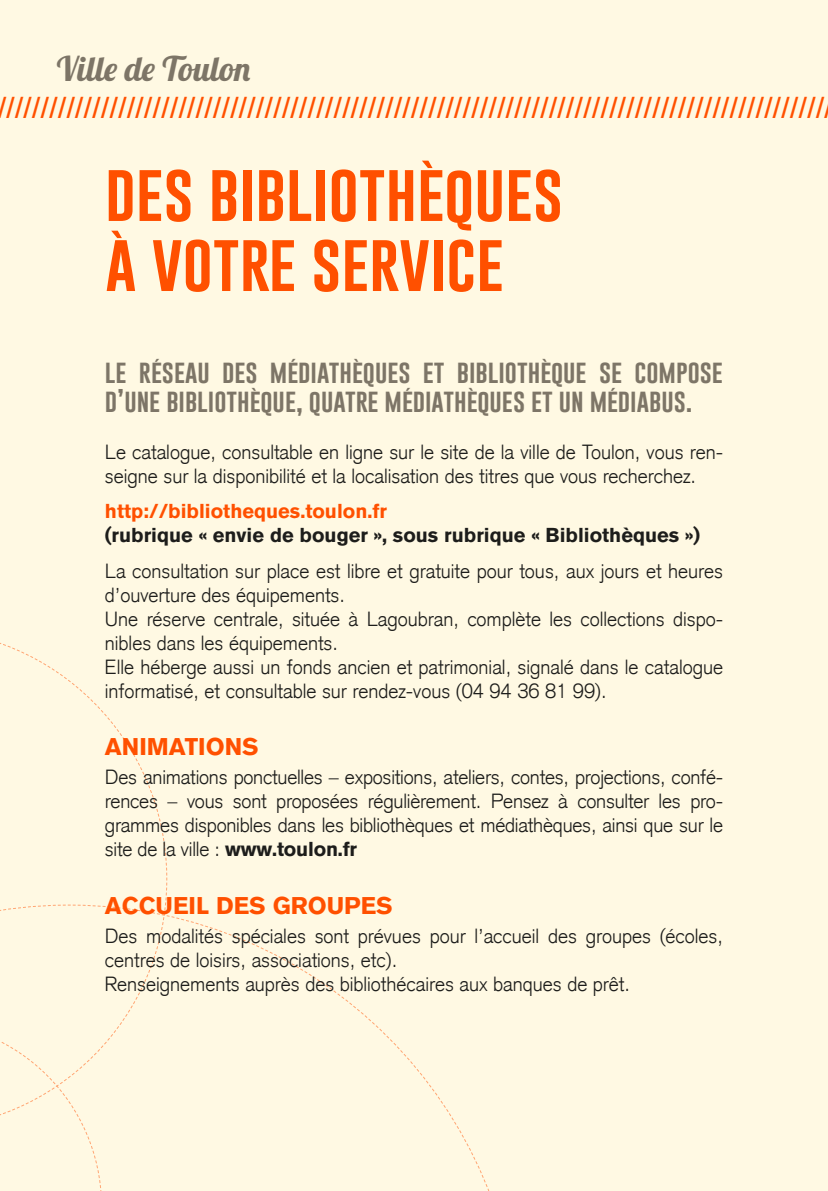
<style>
.page{position:relative;width:828px;height:1191px;background:#fff}
.page>*{position:absolute;margin:0;border:0;box-sizing:border-box;transform-origin:0 0}
.t1{font:60px/70px "Gobold";color:#ff5000}
.t2{font:34px "Lobster 1.4";color:#7d7567}
.t3{font:condensed 30px "Akzidenz Grotesk BQ";color:#ff5000}
.t4{font:24px/28.8px "Gobold";color:#7d7567}
.t5{font:700 24px "Akzidenz Grotesk BQ";color:#ff5000}
.t6{font:300 20px/24px "Akzidenz Grotesk CE";color:#1d1d1b}
.t7{font:700 20px "Akzidenz Grotesk BQ";color:#1d1d1b}
.t8{font:700 20px "Akzidenz Grotesk BQ";color:#ff5000}
.s1{font-family:"Akzidenz Grotesk BQ";font-weight:700}
</style>
<div class="page">
<div style="left:0;top:0;width:827px;height:1191px;background:#fff9e3"></div>
<svg style="left:0;top:642px;width:168px;height:262px"></svg>
<svg style="left:0;top:904px;width:490px;height:287px"></svg>
<h2 class="t2" style="left:57px;top:46px;width:195px">Ville de Toulon</h2>
<h3 class="t3" style="left:-3px;top:90px;width:828px">////////////////////////////////////////////////////////////////////////////////////////////////</h3>
<h1 class="t1" style="left:105px;top:157px;width:460px">DES BIBLIOTHÈQUES<br>À VOTRE SERVICE</h1>
<p class="t4" style="left:105px;top:357px;width:619px">LE RÉSEAU DES MÉDIATHÈQUES ET BIBLIOTHÈQUE SE COMPOSE<br>D’UNE BIBLIOTHÈQUE, QUATRE MÉDIATHÈQUES ET UN MÉDIABUS.</p>
<p class="t6" style="left:105px;top:440px;width:619px">Le catalogue, consultable en ligne sur le site de la ville de Toulon, vous ren&shy;seigne sur la disponibilité et la localisation des titres que vous recherchez.</p>
<p class="t8" style="left:105px;top:499px;width:284px">http://bibliotheques.toulon.fr</p>
<p class="t7" style="left:105px;top:523px;width:597px">(rubrique « envie de bouger », sous rubrique « Bibliothèques »)</p>
<p class="t6" style="left:105px;top:558px;width:619px">La consultation sur place est libre et gratuite pour tous, aux jours et heures d’ouverture des équipements.<br>Une réserve centrale, située à Lagoubran, complète les collections dispo&shy;nibles dans les équipements.<br>Elle héberge aussi un fonds ancien et patrimonial, signalé dans le catalogue informatisé, et consultable sur rendez-vous (04 94 36 81 99).</p>
<p class="t5" style="left:105px;top:732px;width:155px">ANIMATIONS</p>
<p class="t6" style="left:105px;top:765px;width:620px;text-align:justify">Des animations ponctuelles – expositions, ateliers, contes, projections, confé&shy;rences – vous sont proposées régulièrement. Pensez à consulter les pro&shy;grammes disponibles dans les bibliothèques et médiathèques, ainsi que sur le site de la ville : <span class="s1">www.toulon.fr</span></p>
<p class="t5" style="left:105px;top:891px;width:289px">ACCUEIL DES GROUPES</p>
<p class="t6" style="left:105px;top:924px;width:619px">Des modalités spéciales sont prévues pour l’accueil des groupes (écoles, centres de loisirs, associations, etc).<br>Renseignements auprès des bibliothécaires aux banques de prêt.</p>
</div>
